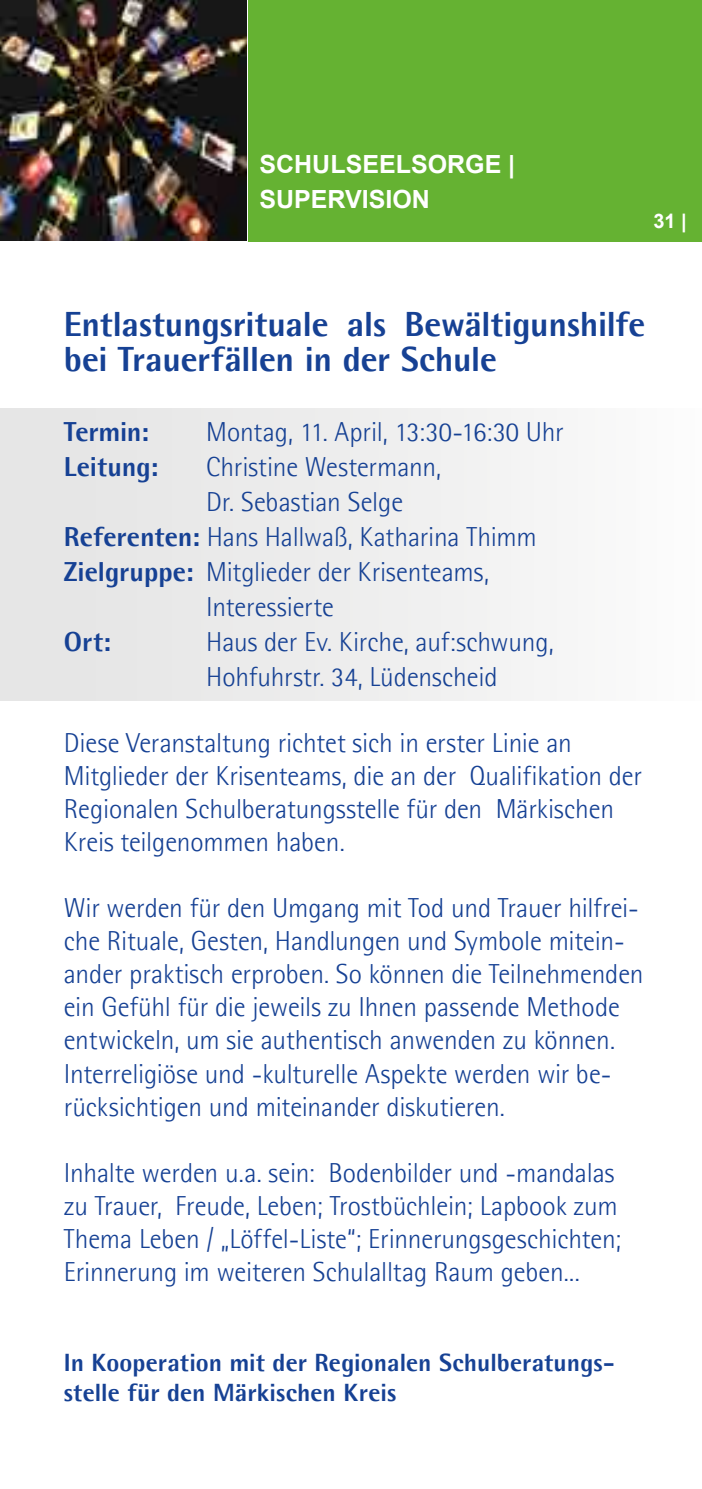
<style>
.page{position:relative;width:702px;height:1489px;background:#fff}
.page>*{position:absolute;margin:0;border:0;box-sizing:border-box;transform-origin:0 0}
.t1{font:700 35px/35px "Agfa Rotis Semisans Ex";letter-spacing:-.01em;color:#164194}
.t2{font:300 27.5px/33px "Agfa Rotis Semisans";letter-spacing:-.005em;color:#164194}
.t3{font:700 27.5px "Agfa Rotis Semisans Ex";color:#164194}
.t4{font:700 25px/30px "Agfa Rotis Semisans Ex";letter-spacing:.005em;color:#164194}
.t5{font:700 25px/35px "Arial";color:#fff}
.t6{font:700 20px "Arial";color:#fff}
.s1{font-family:"Agfa Rotis Semisans Ex";font-weight:700}
</style>
<div class="page">
<div style="left:248px;top:0;width:454px;height:241px;background:#65b232"></div>
<div style="left:0;top:409px;width:702px;height:292px;background:linear-gradient(to right,#e3e3e3,#fafafa)"></div>
<img style="left:0;top:0;width:247px;height:240px">
<p class="t5" style="left:259px;top:148px;width:257px">SCHULSEELSORGE |<br>SUPERVISION</p>
<p class="t6" style="left:653px;top:208px;width:35px">31 |</p>
<p class="t1" style="left:64px;top:306px;width:583px">Entlastungsrituale als Bewältigunshilfe bei Trauerfällen in der Schule</p>
<p class="t3" style="left:64px;top:415px;width:87px">Termin:</p>
<p class="t2" style="left:206px;top:415px;width:359px">Montag, 11. April, 13:30-16:30 Uhr</p>
<p class="t3" style="left:64px;top:450px;width:96px">Leitung:</p>
<p class="t2" style="left:206px;top:450px;width:237px">Christine Westermann,</p>
<p class="t2" style="left:206px;top:485px;width:198px">Dr. Sebastian Selge</p>
<p class="t2" style="left:64px;top:520px;width:474px"><span class="s1">Referenten:</span> Hans Hallwaß, Katharina Thimm</p>
<p class="t2" style="left:64px;top:555px;width:427px"><span class="s1">Zielgruppe:</span> Mitglieder der Krisenteams,</p>
<p class="t2" style="left:206px;top:590px;width:129px">Interessierte</p>
<p class="t3" style="left:64px;top:625px;width:49px">Ort:</p>
<p class="t2" style="left:206px;top:624px;width:349px;line-height:35px">Haus der Ev. Kirche, auf:schwung,<br>Hohfuhrstr. 34, Lüdenscheid</p>
<p class="t2" style="left:64px;top:726px;width:579px">Diese Veranstaltung richtet sich in erster Linie an Mitglieder der Krisenteams, die an der Qualifikation der Regionalen Schulberatungsstelle für den Märkischen Kreis teilgenommen haben.</p>
<p class="t2" style="left:64px;top:891px;width:581px">Wir werden für den Umgang mit Tod und Trauer hilfrei&shy;che Rituale, Gesten, Handlungen und Symbole mitein&shy;ander praktisch erproben. So können die Teilnehmenden ein Gefühl für die jeweils zu Ihnen passende Methode entwickeln, um sie authentisch anwenden zu können.<br>Interreligiöse und -kulturelle Aspekte werden wir be&shy;rücksichtigen und miteinander diskutieren.</p>
<p class="t2" style="left:64px;top:1155px;width:559px">Inhalte werden u.a. sein: Bodenbilder und -mandalas zu Trauer, Freude, Leben; Trostbüchlein; Lapbook zum Thema Leben / „Löffel-Liste“; Erinnerungsgeschichten; Erinnerung im weiteren Schulalltag Raum geben...</p>
<p class="t4" style="left:64px;top:1346px;width:552px">In Kooperation mit der Regionalen Schulberatungs&shy;stelle für den Märkischen Kreis</p>
</div>
